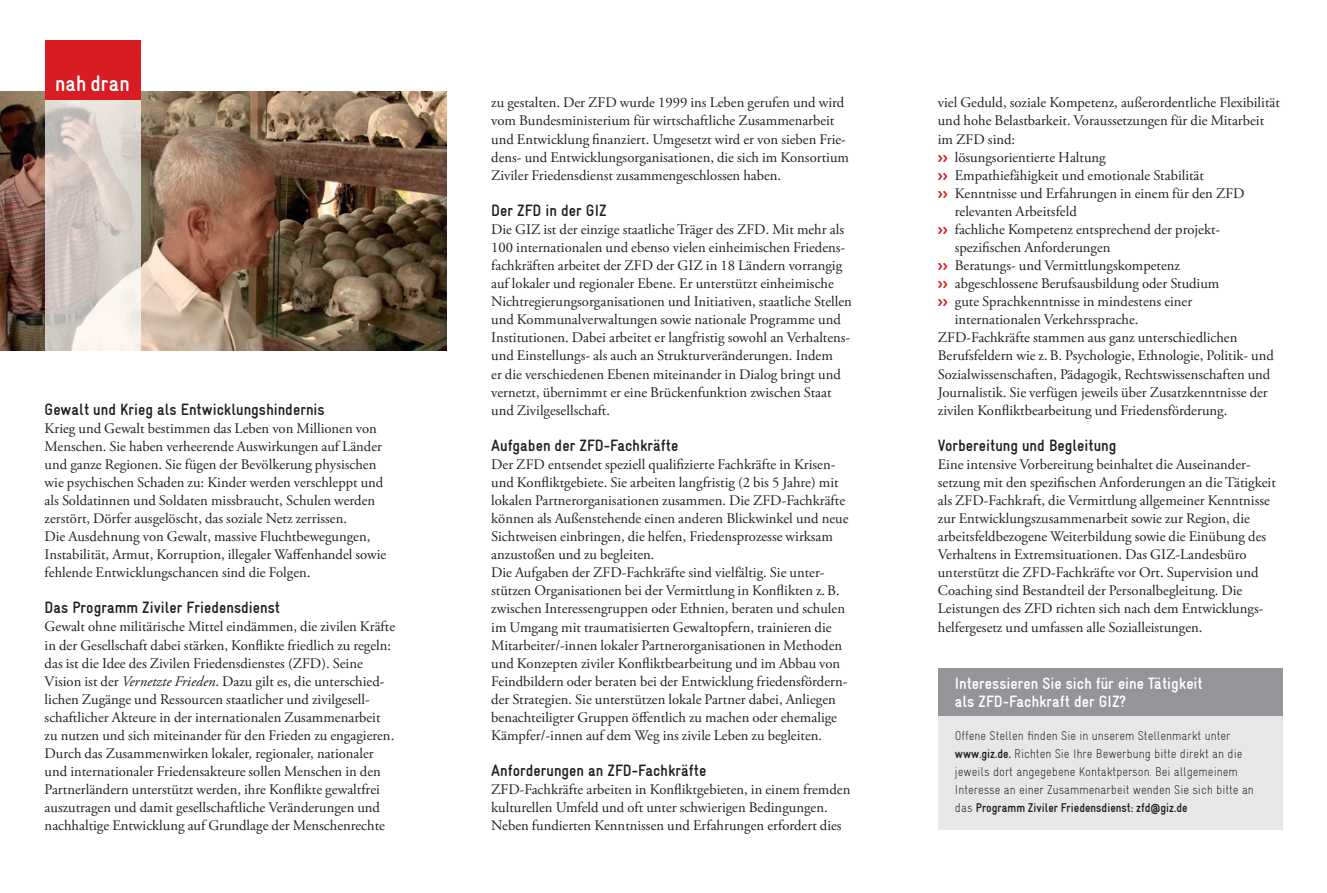
<style>
.page{position:relative;width:1327px;height:893px;background:#fff}
.page>*{position:absolute;margin:0;border:0;box-sizing:border-box;transform-origin:0 0}
.t1{font:700 condensed 22.5px "Gravur";letter-spacing:.005em;color:#fff}
.t2{font:700 condensed 16.5px "Gravur";color:#231f20}
.t3{font:700 condensed 16.5px/18px "Gravur";color:#fff}
.t4{font:14.7px/18.1px "Adobe Garamond Pro";color:#231f20}
.t5{font:300 condensed 12.75px/18px "Gravur";color:#231f20}
.s1{font-style:italic}
.s2{font-family:"Gravur";font-weight:900;font-stretch:condensed;color:#d81c23}
.s3{font-weight:700}
</style>
<div class="page">
<img style="left:0;top:91px;width:446px;height:260px">
<svg style="left:45px;top:100px;width:95px;height:251px;background:#d9d0cb"></svg>
<div style="left:45px;top:40px;width:95px;height:60px;background:#d81c23"></div>
<div style="left:938px;top:703px;width:344px;height:127px;background:#e6e7e9"></div>
<div style="left:938px;top:668px;width:344px;height:47px;background:#939598"></div>
<h1 class="t1" style="left:55px;top:71px;width:76px">nah dran</h1>
<p class="t2" style="left:45px;top:400px;width:281px">Gewalt und Krieg als Entwicklungshindernis</p>
<p class="t4" style="left:45px;top:419px;width:343px">Krieg und Gewalt bestimmen das Leben von Millionen von Menschen. Sie haben verheerende Auswirkungen auf Länder und ganze Regionen. Sie fügen der Bevölkerung physischen wie psychischen Schaden zu: Kinder werden verschleppt und als Soldatinnen und Soldaten missbraucht, Schulen werden zerstört, Dörfer ausgelöscht, das soziale Netz zerrissen.<br>Die Ausdehnung von Gewalt, massive Fluchtbewegungen, Instabilität, Armut, Korruption, illegaler Waffenhandel sowie fehlende Entwicklungschancen sind die Folgen.</p>
<p class="t2" style="left:45px;top:599px;width:237px">Das Programm Ziviler Friedensdienst</p>
<p class="t4" style="left:45px;top:618px;width:352px">Gewalt ohne militärische Mittel eindämmen, die zivilen Kräfte in der Gesellschaft dabei stärken, Konflikte friedlich zu regeln: das ist die Idee des Zivilen Friedensdienstes (ZFD). Seine Vision ist der <span class="s1">Vernetzte Frieden</span>. Dazu gilt es, die unterschied&shy;lichen Zugänge und Ressourcen staatlicher und zivilgesell&shy;schaftlicher Akteure in der internationalen Zusammenarbeit zu nutzen und sich miteinander für den Frieden zu engagieren.<br>Durch das Zusammenwirken lokaler, regionaler, nationaler und internationaler Friedensakteure sollen Menschen in den Partnerländern unterstützt werden, ihre Konflikte gewaltfrei auszutragen und damit gesellschaftliche Veränderungen und nachhaltige Entwicklung auf Grundlage der Menschenrechte</p>
<p class="t4" style="left:491px;top:94px;width:359px">zu gestalten. Der ZFD wurde 1999 ins Leben gerufen und wird vom Bundesministerium für wirtschaftliche Zusammenarbeit und Entwicklung finanziert. Umgesetzt wird er von sieben Frie&shy;dens- und Entwicklungsorganisationen, die sich im Konsortium Ziviler Friedensdienst zusammengeschlossen haben.</p>
<p class="t2" style="left:491px;top:201px;width:117px">Der ZFD in der GIZ</p>
<p class="t4" style="left:491px;top:221px;width:362px">Die GIZ ist der einzige staatliche Träger des ZFD. Mit mehr als 100 internationalen und ebenso vielen einheimischen Friedens&shy;fachkräften arbeitet der ZFD der GIZ in 18 Ländern vorrangig auf lokaler und regionaler Ebene. Er unterstützt einheimische Nichtregierungsorganisationen und Initiativen, staatliche Stellen und Kommunalverwaltungen sowie nationale Programme und Institutionen. Dabei arbeitet er langfristig sowohl an Verhaltens&shy;und Einstellungs- als auch an Strukturveränderungen. Indem<br>er die verschiedenen Ebenen miteinander in Dialog bringt und vernetzt, übernimmt er eine Brückenfunktion zwischen Staat und Zivilgesellschaft.</p>
<p class="t2" style="left:491px;top:436px;width:189px">Aufgaben der ZFD-Fachkräfte</p>
<p class="t4" style="left:491px;top:456px;width:359px">Der ZFD entsendet speziell qualifizierte Fachkräfte in Krisen&shy;und Konfliktgebiete. Sie arbeiten langfristig (2 bis 5 Jahre) mit lokalen Partnerorganisationen zusammen. Die ZFD-Fachkräfte können als Außenstehende einen anderen Blickwinkel und neue Sichtweisen einbringen, die helfen, Friedensprozesse wirksam anzustoßen und zu begleiten.<br>Die Aufgaben der ZFD-Fachkräfte sind vielfältig. Sie unter&shy;stützen Organisationen bei der Vermittlung in Konflikten z.B. zwischen Interessengruppen oder Ethnien, beraten und schulen im Umgang mit traumatisierten Gewaltopfern, trainieren die Mitarbeiter/-innen lokaler Partnerorganisationen in Methoden und Konzepten ziviler Konfliktbearbeitung und im Abbau von Feindbildern oder beraten bei der Entwicklung friedensfördern&shy;der Strategien. Sie unterstützen lokale Partner dabei, Anliegen benachteiligter Gruppen öffentlich zu machen oder ehemalige Kämpfer/-innen auf dem Weg ins zivile Leben zu begleiten.</p>
<p class="t2" style="left:491px;top:761px;width:217px">Anforderungen an ZFD-Fachkräfte</p>
<p class="t4" style="left:491px;top:781px;width:361px">ZFD-Fachkräfte arbeiten in Konfliktgebieten, in einem fremden kulturellen Umfeld und oft unter schwierigen Bedingungen.<br>Neben fundierten Kenntnissen und Erfahrungen erfordert dies</p>
<p class="t4" style="left:938px;top:94px;width:343px">viel Geduld, soziale Kompetenz, außerordentliche Flexibilität</p>
<p class="t4" style="left:938px;top:112px;width:328px">und hohe Belastbarkeit. Voraussetzungen für die Mitarbeit</p>
<p class="t4" style="left:938px;top:130px;width:79px">im ZFD sind:</p>
<p class="t4" style="left:938px;top:148px;width:169px"><span class="s2">&gt;&gt;</span> lösungsorientierte Haltung</p>
<p class="t4" style="left:938px;top:166px;width:268px"><span class="s2">&gt;&gt;</span> Empathiefähigkeit und emotionale Stabilität</p>
<p class="t4" style="left:938px;top:185px;width:308px"><span class="s2">&gt;&gt;</span> Kenntnisse und Erfahrungen in einem für den ZFD</p>
<p class="t4" style="left:955px;top:203px;width:123px">relevanten Arbeitsfeld</p>
<p class="t4" style="left:938px;top:221px;width:284px"><span class="s2">&gt;&gt;</span> fachliche Kompetenz entsprechend der projekt-</p>
<p class="t4" style="left:955px;top:239px;width:157px">spezifischen Anforderungen</p>
<p class="t4" style="left:938px;top:257px;width:244px"><span class="s2">&gt;&gt;</span> Beratungs- und Vermittlungskompetenz</p>
<p class="t4" style="left:938px;top:275px;width:283px"><span class="s2">&gt;&gt;</span> abgeschlossene Berufsausbildung oder Studium</p>
<p class="t4" style="left:938px;top:293px;width:256px"><span class="s2">&gt;&gt;</span> gute Sprachkenntnisse in mindestens einer</p>
<p class="t4" style="left:955px;top:311px;width:185px">internationalen Verkehrssprache.</p>
<p class="t4" style="left:938px;top:329px;width:301px">ZFD-Fachkräfte stammen aus ganz unterschiedlichen</p>
<p class="t4" style="left:938px;top:347px;width:337px">Berufsfeldern wie z.B. Psychologie, Ethnologie, Politik- und</p>
<p class="t4" style="left:938px;top:365px;width:334px">Sozialwissenschaften, Pädagogik, Rechtswissenschaften und</p>
<p class="t4" style="left:938px;top:383px;width:331px">Journalistik. Sie verfügen jeweils über Zusatzkenntnisse der</p>
<p class="t4" style="left:938px;top:401px;width:291px">zivilen Konfliktbearbeitung und Friedensförderung.</p>
<p class="t2" style="left:938px;top:436px;width:180px">Vorbereitung und Begleitung</p>
<p class="t4" style="left:938px;top:456px;width:339px">Eine intensive Vorbereitung beinhaltet die Auseinander&shy;setzung mit den spezifischen Anforderungen an die Tätigkeit als ZFD-Fachkraft, die Vermittlung allgemeiner Kenntnisse zur Entwicklungszusammenarbeit sowie zur Region, die arbeitsfeldbezogene Weiterbildung sowie die Einübung des Verhaltens in Extremsituationen. Das GIZ-Landesbüro unterstützt die ZFD-Fachkräfte vor Ort. Supervision und Coaching sind Bestandteil der Personalbegleitung. Die Leistungen des ZFD richten sich nach dem Entwicklungs&shy;helfergesetz und umfassen alle Sozialleistungen.</p>
<p class="t3" style="left:955px;top:674px;width:249px">Interessieren Sie sich für eine Tätigkeit als ZFD-Fachkraft der GIZ?</p>
<p class="t5" style="left:955px;top:726px;width:301px">Offene Stellen finden Sie in unserem Stellenmarkt unter <span class="s3">www.giz.de.</span> Richten Sie Ihre Bewerbung bitte direkt an die jeweils dort angegebene Kontaktperson. Bei allgemeinem Interesse an einer Zusammenarbeit wenden Sie sich bitte an das <span class="s3">Programm Ziviler Friedensdienst: zfd@giz.de</span></p>
</div>
